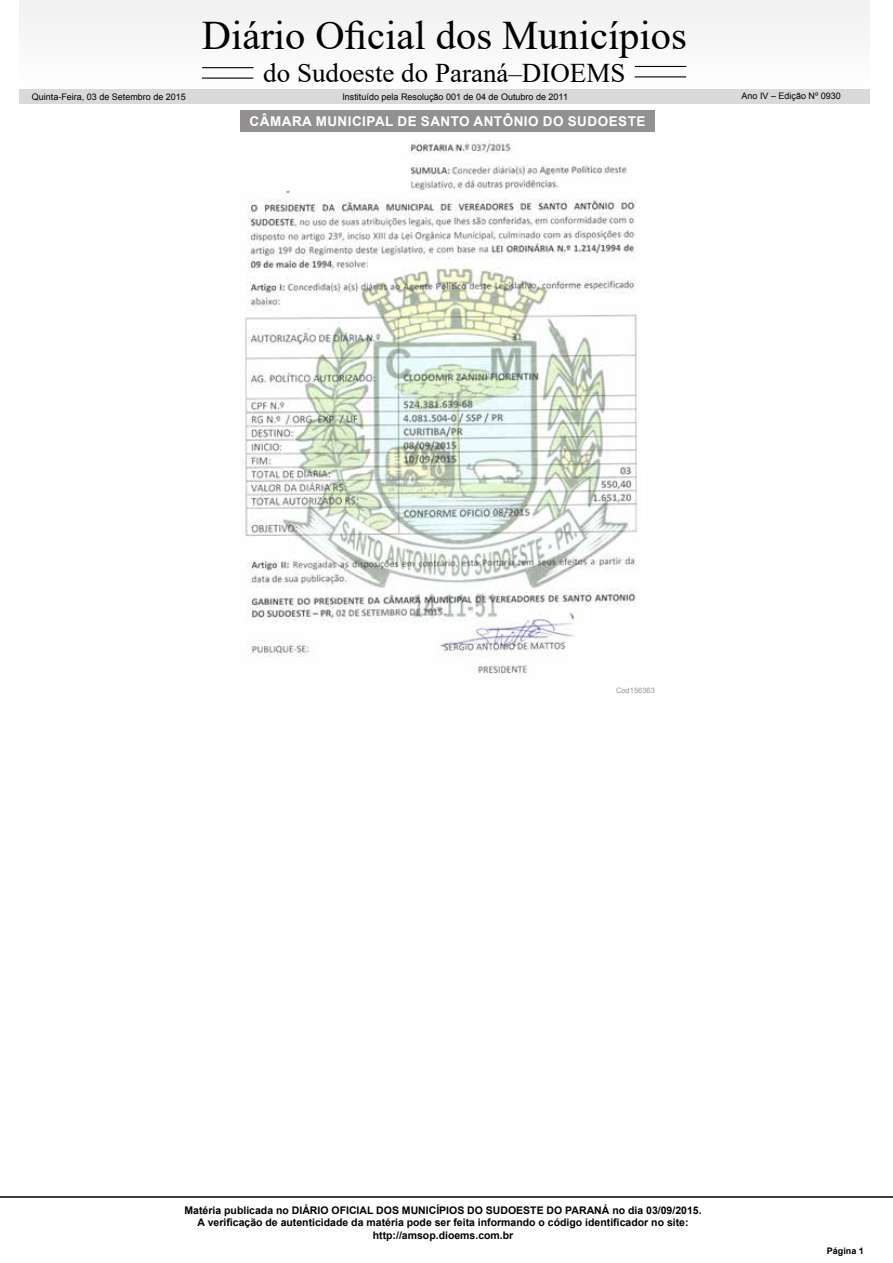
<style>
.page{position:relative;width:893px;height:1263px;background:#fff}
.page>*{position:absolute;margin:0;border:0;box-sizing:border-box;transform-origin:0 0}
.t1{font:40.5px "Times New Roman";color:#000}
.t2{font:27px "Times New Roman";color:#000}
.t3{font:700 13.5px "Arial";letter-spacing:.035em;color:#fff}
.t4{font:700 10.5px/12.6px "Arial";color:#000;text-align:center}
.t5{font:9px "Arial";color:#000}
.t6{font:700 9px "Arial";color:#000}
.t7{font:7.5px "Arial";color:#939598}
</style>
<div class="page">
<hr style="left:0;top:1196px;width:893px;height:2px;background:#000">
<div style="left:19px;top:0;width:851px;height:87px;background:#f8f7f7"></div>
<div style="left:19px;top:90px;width:851px;height:14px;background:#d9d9d9"></div>
<hr style="left:202px;top:67px;width:52px;height:1px;background:#000">
<hr style="left:635px;top:66px;width:51px;height:1px;background:#000">
<hr style="left:202px;top:78px;width:51px;height:1px;background:#000">
<hr style="left:635px;top:76px;width:51px;height:1px;background:#000">
<div style="left:240px;top:111px;width:415px;height:21px;background:#929090"></div>
<img style="left:244px;top:140px;width:394px;height:534px">
<h1 class="t1" style="left:202px;top:7px;width:486px">Diário Oficial dos Municípios</h1>
<h2 class="t2" style="left:263px;top:54px;width:364px">do Sudoeste do Paraná–DIOEMS</h2>
<p class="t5" style="left:32px;top:91px;width:156px">Quinta-Feira, 03 de Setembro de 2015</p>
<p class="t5" style="left:342px;top:90px;width:227px">Instituído pela Resolução 001 de 04 de Outubro de 2011</p>
<p class="t5" style="left:741px;top:89px;width:101px">Ano IV – Edição Nº 0930</p>
<p class="t3" style="left:250px;top:112px;width:397px">CÂMARA MUNICIPAL DE SANTO ANTÔNIO DO SUDOESTE</p>
<p class="t7" style="left:616px;top:685px;width:40px">Cod156363</p>
<p class="t4" style="left:184px;top:1204px;width:519px">Matéria publicada no DIÁRIO OFICIAL DOS MUNICÍPIOS DO SUDOESTE DO PARANÁ no dia 03/09/2015.<br>A verificação de autenticidade da matéria pode ser feita informando o código identificador no site: http://amsop.dioems.com.br</p>
<p class="t6" style="left:827px;top:1244px;width:39px">Página 1</p>
</div>
